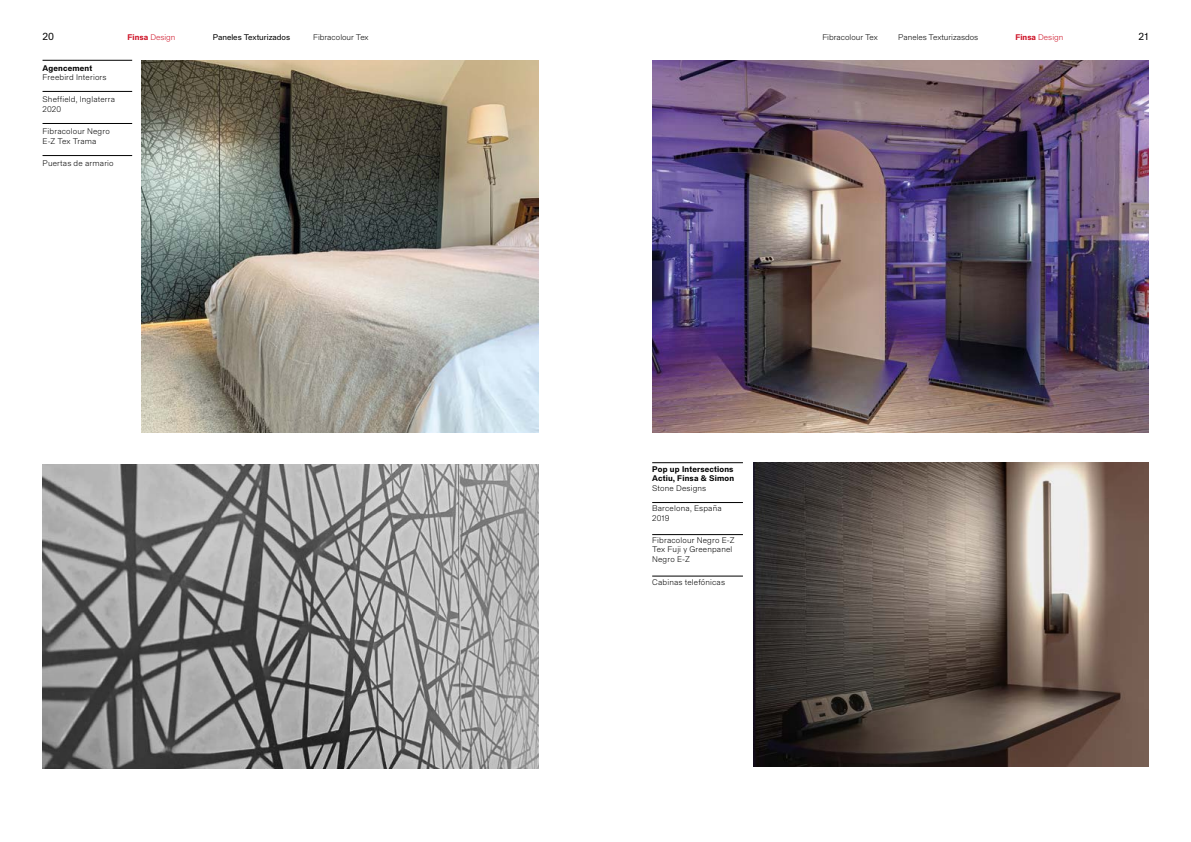
<style>
.page{position:relative;width:1191px;height:842px;background:#fff}
.page>*{position:absolute;margin:0;border:0;box-sizing:border-box;transform-origin:0 0}
.t1{font:10px "Staff Grotesk";color:#000}
.t2{font:300 8px/9.7px "Staff Grotesk";letter-spacing:.02em;color:#000}
.t3{font:300 8px "Staff Grotesk";color:#000}
.t4{font:700 8px/9.7px "Staff Grotesk";letter-spacing:.02em;color:#000}
.t5{font:300 8px "Staff Grotesk";color:#ce1428}
.t6{font:8px "Staff Grotesk";color:#000}
.s1{font-weight:700}
</style>
<div class="page">
<img style="left:141px;top:60px;width:398px;height:372px">
<img style="left:43px;top:465px;width:496px;height:303px">
<hr style="left:43px;top:60px;width:89px;height:1px;background:#000">
<hr style="left:43px;top:91px;width:89px;height:1px;background:#000">
<hr style="left:43px;top:123px;width:89px;height:1px;background:#000">
<hr style="left:43px;top:155px;width:89px;height:1px;background:#000">
<img style="left:652px;top:60px;width:496px;height:372px">
<img style="left:754px;top:462px;width:394px;height:304px">
<hr style="left:652px;top:462px;width:91px;height:1px;background:#000">
<hr style="left:652px;top:502px;width:91px;height:1px;background:#000">
<hr style="left:652px;top:534px;width:91px;height:1px;background:#000">
<hr style="left:652px;top:576px;width:91px;height:1px;background:#000">
<p class="t1" style="left:43px;top:30px;width:13px">20</p>
<p class="t5" style="left:128px;top:32px;width:49px"><span class="s1">Finsa</span> Design</p>
<p class="t6" style="left:213px;top:32px;width:79px">Paneles Texturizados</p>
<p class="t3" style="left:898px;top:32px;width:82px">Paneles Texturizasdos</p>
<p class="t5" style="left:1015px;top:32px;width:49px"><span class="s1">Finsa</span> Design</p>
<p class="t1" style="left:1138px;top:30px;width:11px">21</p>
<p class="t4" style="left:43px;top:63px;width:51px">Agencement</p>
<p class="t2" style="left:43px;top:73px;width:66px">Freebird Interiors</p>
<p class="t2" style="left:43px;top:94px;width:74px">Sheffield, Inglaterra<br>2020</p>
<p class="t2" style="left:43px;top:126px;width:69px">Fibracolour Negro<br>E-Z Tex Trama</p>
<p class="t2" style="left:43px;top:158px;width:73px">Puertas de armario</p>
<p class="t3" style="left:822px;top:32px;width:57px">Fibracolour Tex</p>
<p class="t3" style="left:313px;top:32px;width:57px">Fibracolour Tex</p>
<p class="t4" style="left:652px;top:464px;width:83px">Pop up Intersections<br>Actiu, Finsa &amp; Simon</p>
<p class="t2" style="left:652px;top:483px;width:56px">Stone Designs</p>
<p class="t2" style="left:652px;top:504px;width:71px">Barcelona, España<br>2019</p>
<p class="t2" style="left:652px;top:535px;width:84px">Fibracolour Negro E-Z<br>Tex Fuji y Greenpanel<br>Negro E-Z</p>
<p class="t2" style="left:652px;top:577px;width:74px">Cabinas telefónicas</p>
</div>
